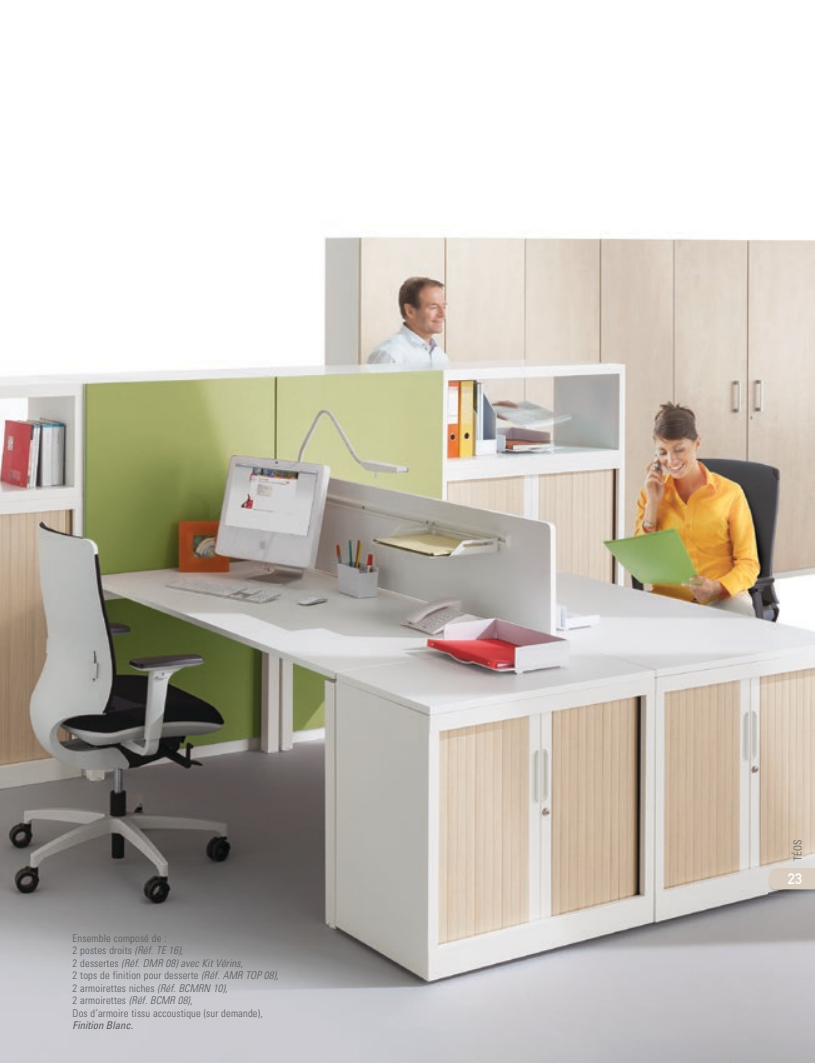
<style>
.page{position:relative;width:815px;height:1063px;background:#fff}
.page>*{position:absolute;margin:0;border:0;box-sizing:border-box;transform-origin:0 0}
.t1{font:15px "DIN Mittelschrift Alternate";color:#fff}
.t2{font:300 condensed 10.62px/12.5px "Univers";letter-spacing:.015em;color:#58595b}
.t3{font:italic condensed 10.62px "Univers";color:#58595b}
.s1{font-style:italic}
</style>
<div class="page">
<img style="left:0;top:234px;width:815px;height:829px">
<img style="left:768px;top:867px;width:47px;height:28px">
<svg style="left:769px;top:868px;width:46px;height:21px"></svg>
<p class="t2" style="left:73px;top:932px;width:207px">Ensemble composé de :<br>2 postes droits <span class="s1">(Réf. TE 16),<br></span>2 dessertes <span class="s1">(Réf. DMR 08) avec Kit Vérins,<br></span>2 tops de finition pour desserte <span class="s1">(Réf. AMR TOP 08), </span>2 armoirettes niches <span class="s1">(Réf. BCMRN 10),<br></span>2 armoirettes <span class="s1">(Réf. BCMR 08),<br></span>Dos d’armoire tissu accoustique (sur demande),</p>
<p class="t3" style="left:73px;top:1019px;width:62px">Finition Blanc.</p>
<p class="t2" style="left:792px;top:861px;width:23px;rotate:-90deg">TÉOS</p>
<h1 class="t1" style="left:788px;top:870px;width:16px">23</h1>
</div>
